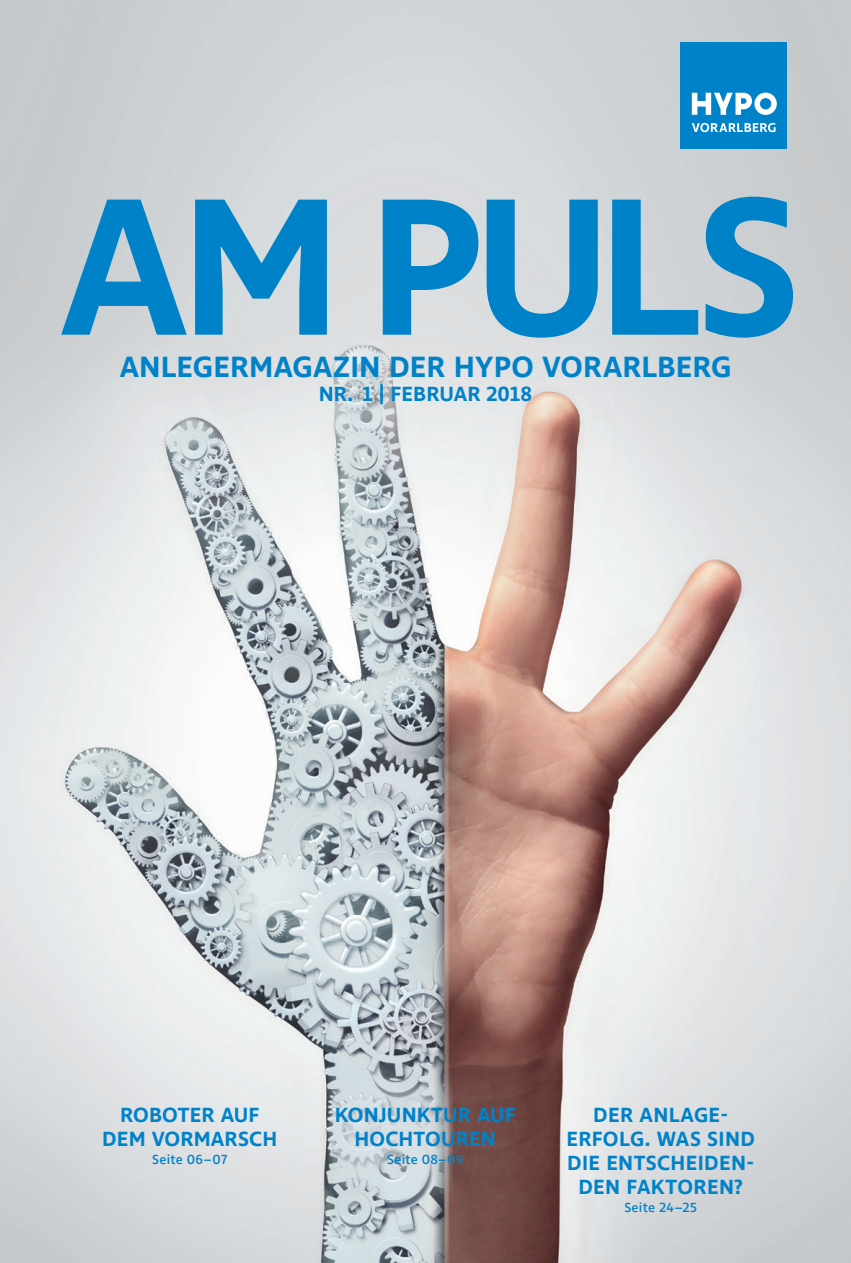
<style>
.page{position:relative;width:851px;height:1263px;background:#fff}
.page>*{position:absolute;margin:0;border:0;box-sizing:border-box;transform-origin:0 0}
.t1{font:600 199.5px "Ingra";letter-spacing:-.045em;color:#0082c9}
.t2{font:600 30px "Ingra";letter-spacing:.005em;color:#0082c9}
.t3{font:600 21px/24px "Ingra";letter-spacing:.01em;color:#0082c9;text-align:center}
.t4{font:500 13.5px "Ingra";letter-spacing:.02em;color:#0082c9}
</style>
<div class="page">
<img style="left:0;top:0;width:850px;height:1263px">
<div style="left:680px;top:42px;width:107px;height:106px;background:#0082c9"></div>
<svg style="left:692px;top:123px;width:83px;height:9px"></svg>
<svg style="left:691px;top:93px;width:85px;height:22px"></svg>
<svg style="left:328px;top:1040px;width:125px;height:82px;background:#b3babf"></svg>
<svg style="left:328px;top:1122px;width:125px;height:103px;background:#bcc3c7"></svg>
<h1 class="t1" style="left:60px;top:143px;width:741px">AM PULS</h1>
<h2 class="t2" style="left:120px;top:348px;width:613px">ANLEGERMAGAZIN DER HYPO VORARLBERG</h2>
<p class="t3" style="left:318px;top:383px;width:215px">NR. 1 | FEBRUAR 2018</p>
<p class="t3" style="left:102px;top:1103px;width:176px">ROBOTER AUF<br>DEM VORMARSCH</p>
<p class="t4" style="left:152px;top:1151px;width:77px">Seite 06–07</p>
<p class="t3" style="left:334px;top:1103px;width:182px">KONJUNKTUR AUF<br>HOCHTOUREN</p>
<p class="t4" style="left:387px;top:1151px;width:78px">Seite 08–09</p>
<p class="t3" style="left:566px;top:1103px;width:190px">DER ANLAGE-<br>ERFOLG. WAS SIND<br>DIE ENTSCHEIDEN-<br>DEN FAKTOREN?</p>
<p class="t4" style="left:624px;top:1199px;width:74px">Seite 24–25</p>
</div>
